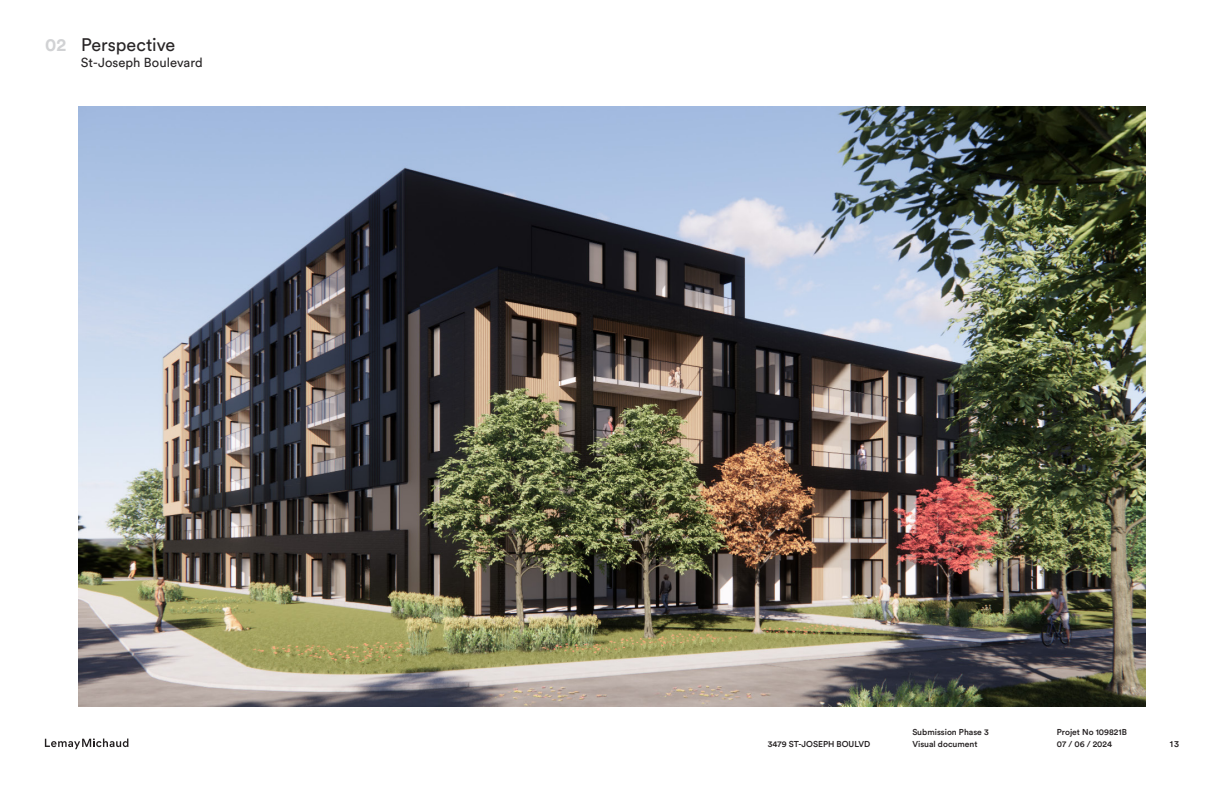
<style>
.page{position:relative;width:1224px;height:792px;background:#fff}
.page>*{position:absolute;margin:0;border:0;box-sizing:border-box;transform-origin:0 0}
._2_1_Page_titre{font:18px "Circular Std";color:#282526}
._2_2_Page_sous-titre{font:13px "Circular Std";letter-spacing:.005em;color:#282526}
.t1{font:500 9px "Circular Std";color:#231f20}
.t2{font:500 8.5px/12px "Circular Std";color:#231f20}
.s1{font-weight:700;color:#d1d2d4}
</style>
<div class="page">
<svg style="left:45px;top:738px;width:83px;height:11px"></svg>
<img style="left:78px;top:106px;width:1068px;height:601px">
<p class="_2_1_Page_titre" style="left:45px;top:33px;width:132px"><span class="s1">02</span> Perspective</p>
<p class="_2_2_Page_sous-titre" style="left:81px;top:54px;width:123px">St-Joseph Boulevard</p>
<p class="t2" style="left:912px;top:726px;width:78px">Submission Phase 3<br>Visual document</p>
<p class="t2" style="left:1057px;top:726px;width:71px">Projet No 109821B<br>07 / 06 / 2024</p>
<p class="t2" style="left:768px;top:738px;width:104px">3479 ST-JOSEPH BOULVD</p>
<p class="t1" style="left:1170px;top:738px;width:11px">13</p>
</div>
